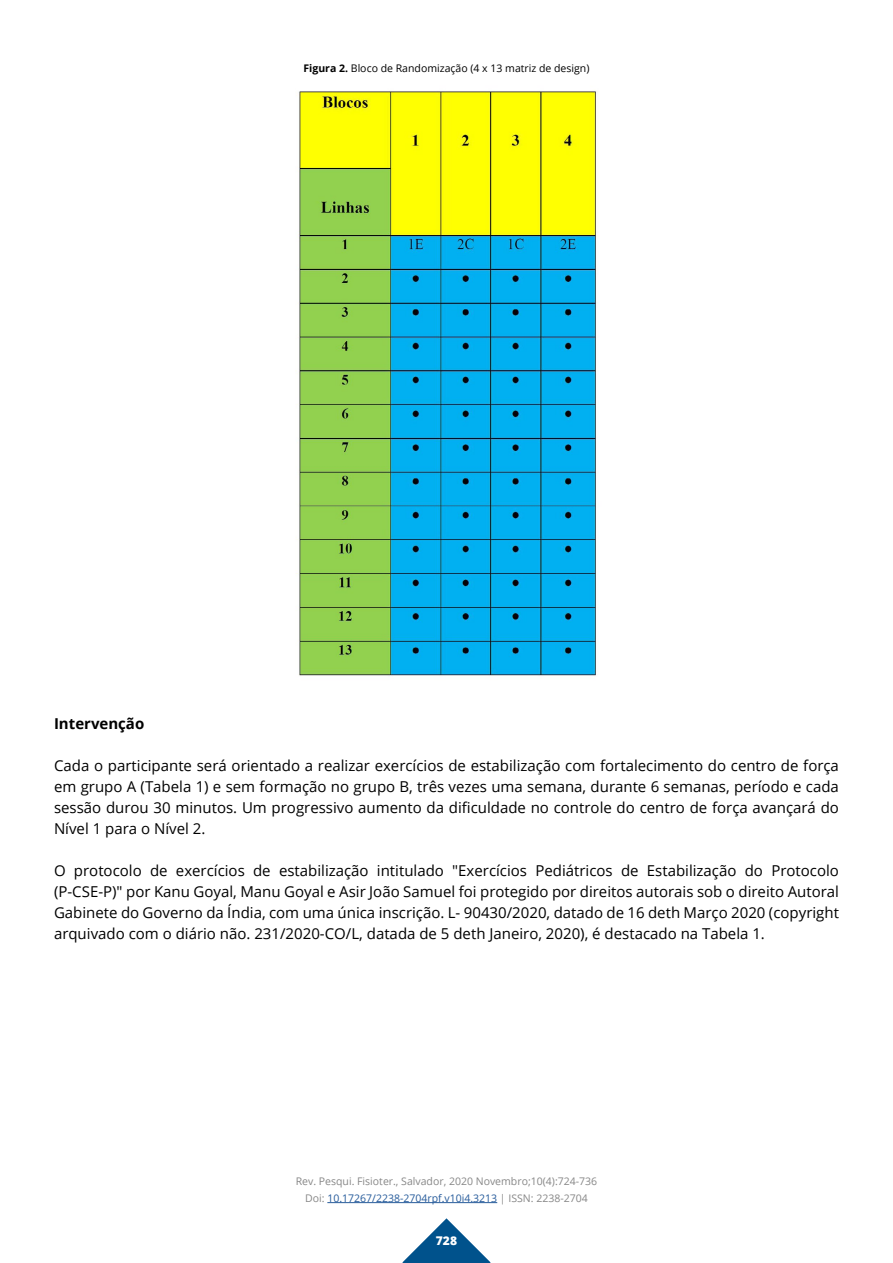
<style>
.page{position:relative;width:893px;height:1263px;background:#fff}
.page>*{position:absolute;margin:0;border:0;box-sizing:border-box;transform-origin:0 0}
.t1{font:15px/21px "Open Sans";color:#000;text-align:justify}
.t2{font:700 15px "Open Sans";color:#000}
.t3{font:800 12px "Open Sans";color:#fff}
.t4{font:10.5px/16.5px "Open Sans";color:#878787;text-align:center}
.t5{font:10.5px "Open Sans";color:#000}
.s1{font-weight:700}
.s2{color:#265b9b}
</style>
<div class="page">
<svg style="left:402px;top:1218px;width:89px;height:45px"></svg>
<hr style="left:327px;top:1202px;width:170px;height:1px;background:#265b9b">
<img style="left:296px;top:91px;width:301px;height:585px">
<p class="t5" style="left:303px;top:61px;width:287px"><span class="s1">Figura 2.</span> Bloco de Randomização (4 x 13 matriz de design)</p>
<p class="t2" style="left:54px;top:713px;width:92px">Intervenção</p>
<p class="t1" style="left:54px;top:755px;width:786px">Cada o participante será orientado a realizar exercícios de estabilização com fortalecimento do centro de força em grupo A (Tabela 1) e sem formação no grupo B, três vezes uma semana, durante 6 semanas, período e cada sessão durou 30 minutos. Um progressivo aumento da dificuldade no controle do centro de força avançará do Nível 1 para o Nível 2.</p>
<p class="t1" style="left:54px;top:860px;width:786px">O protocolo de exercícios de estabilização intitulado "Exercícios Pediátricos de Estabilização do Protocolo (P-CSE-P)" por Kanu Goyal, Manu Goyal e Asir João Samuel foi protegido por direitos autorais sob o direito Autoral Gabinete do Governo da Índia, com uma única inscrição. L- 90430/2020, datado de 16 deth Março 2020 (copyright arquivado com o diário não. 231/2020-CO/L, datada de 5 deth Janeiro, 2020), é destacado na Tabela 1.</p>
<p class="t4" style="left:296px;top:1173px;width:303px">Rev. Pesqui. Fisioter., Salvador, 2020 Novembro;10(4):724-736<br>Doi: <span class="s2">10.17267/2238-2704rpf.v10i4.3213</span> | ISSN: 2238-2704</p>
<p class="t3" style="left:436px;top:1232px;width:23px">728</p>
</div>
